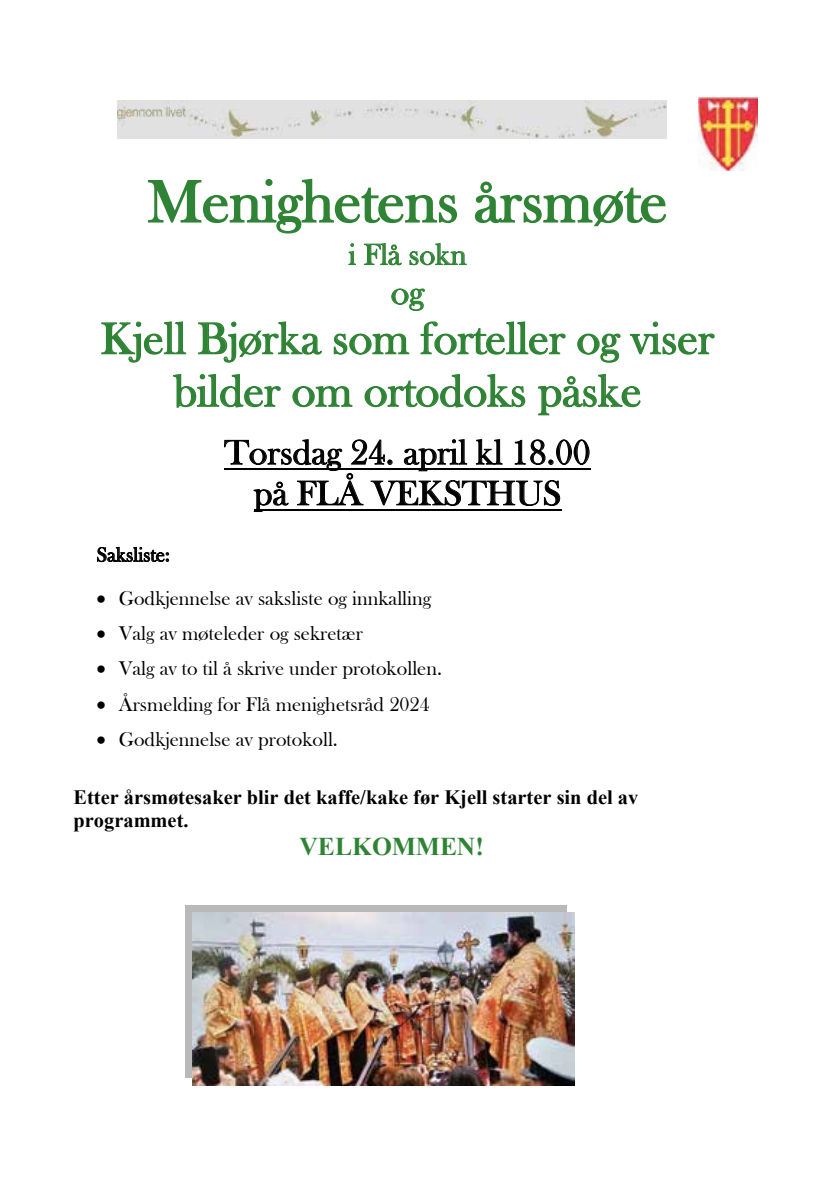
<style>
.page{position:relative;width:840px;height:1191px;background:#fff}
.page>*{position:absolute;margin:0;border:0;box-sizing:border-box;transform-origin:0 0}
.t1{font:61.2px "Bask Old Face";color:#2f8335}
.t2{font:45.8px/52.6px "Bask Old Face";color:#2f8335;text-align:center}
.t3{font:35.6px/40.6px "Bask Old Face";color:#000;text-align:center}
.t4{font:35.6px "Bask Old Face";color:#2f8335}
.t5{font:30.6px "Bask Old Face";color:#2f8335}
.t6{font:700 25.6px "Times New Roman";color:#2f8335}
.t7{font:20.4px "Bask Old Face";color:#000}
.t8{font:700 20.4px/23.4px "Times New Roman";color:#000}
</style>
<div class="page">
<img style="left:698px;top:97px;width:59px;height:73px">
<hr style="left:224px;top:468px;width:366px;height:1px;background:#000">
<hr style="left:253px;top:509px;width:308px;height:1px;background:#000">
<img style="left:185px;top:905px;width:381px;height:172px">
<img style="left:193px;top:913px;width:381px;height:172px">
<img style="left:117px;top:100px;width:549px;height:38px">
<h1 class="t1" style="left:147px;top:168px;width:521px">Menighetens årsmøte</h1>
<h3 class="t5" style="left:348px;top:237px;width:119px">i Flå sokn</h3>
<h3 class="t4" style="left:390px;top:273px;width:35px">og</h3>
<h2 class="t2" style="left:101px;top:313px;width:614px">Kjell Bjørka som forteller og viser bilder om ortodoks påske</h2>
<h3 class="t3" style="left:224px;top:433px;width:367px">Torsdag 24. april kl 18.00 på FLÅ VEKSTHUS</h3>
<p class="t7" style="left:96px;top:543px;width:75px">Saksliste:</p>
<p class="t7" style="left:96px;top:586px;width:336px">• Godkjennelse av saksliste og innkalling</p>
<p class="t7" style="left:96px;top:622px;width:268px">• Valg av møteleder og sekretær</p>
<p class="t7" style="left:96px;top:657px;width:347px">• Valg av to til å skrive under protokollen.</p>
<p class="t7" style="left:96px;top:693px;width:334px">• Årsmelding for Flå menighetsråd 2024</p>
<p class="t7" style="left:96px;top:728px;width:243px">• Godkjennelse av protokoll.</p>
<p class="t8" style="left:73px;top:784px;width:566px">Etter årsmøtesaker blir det kaffe/kake før Kjell starter sin del av programmet.</p>
<p class="t6" style="left:299px;top:829px;width:186px">VELKOMMEN!</p>
</div>
